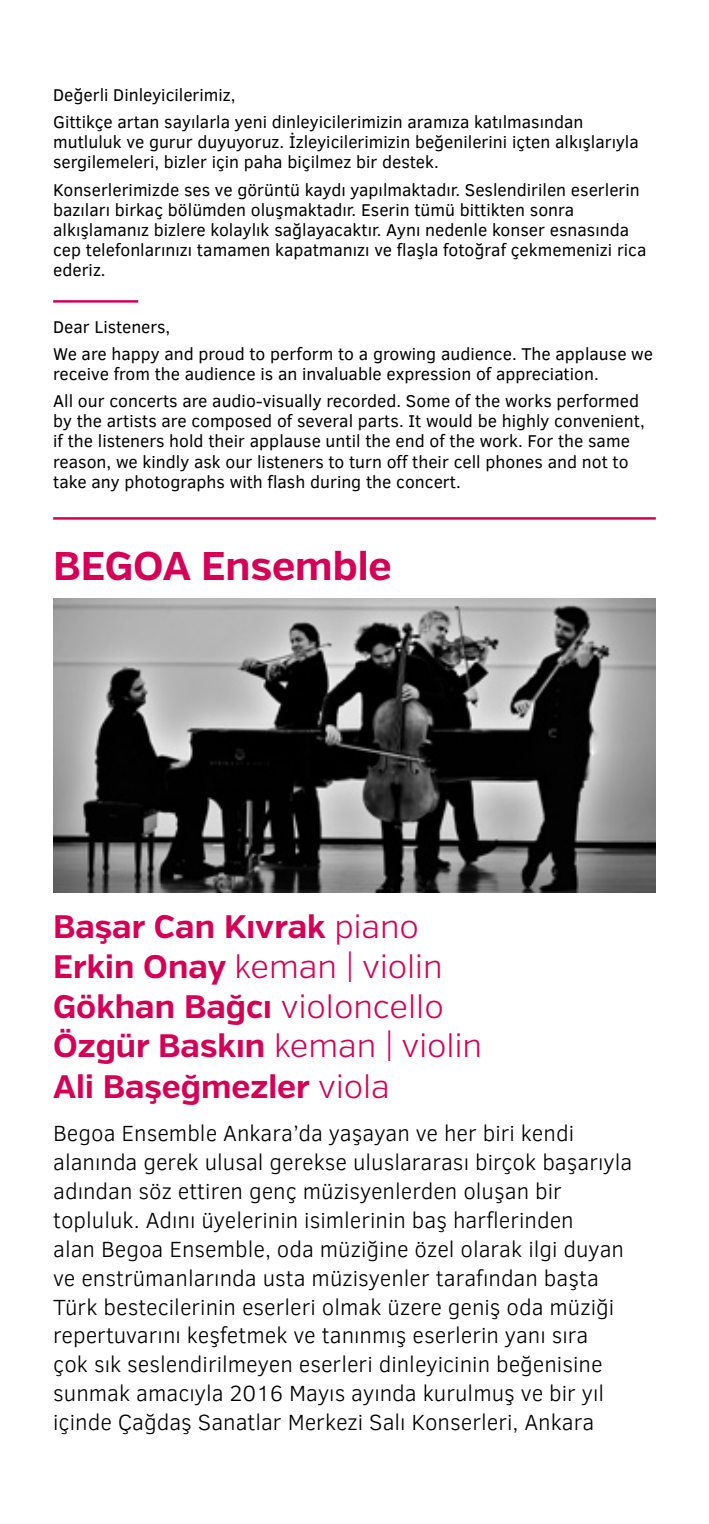
<style>
.page{position:relative;width:709px;height:1524px;background:#fff}
.page>*{position:absolute;margin:0;border:0;box-sizing:border-box;transform-origin:0 0}
.t1{font:700 40px "Verb";color:#d60057}
.t2{font:700 32.5px/40px "Verb";color:#d60057}
.t3{font:300 22.5px/28.8px "Clear Sans";color:#000}
.t4{font:17.5px/20px "Clear Sans";color:#000}
.s1{font-weight:300}
</style>
<div class="page">
<hr style="left:53px;top:517px;width:603px;height:3px;background:#d60057">
<img style="left:53px;top:598px;width:603px;height:294px">
<hr style="left:53px;top:300px;width:85px;height:3px;background:#d60057">
<p class="t4" style="left:53px;top:82px;width:532px;line-height:27px">Değerli Dinleyicilerimiz,<br>Gittikçe artan sayılarla yeni dinleyicilerimizin aramıza katılmasından</p>
<p class="t4" style="left:53px;top:132px;width:587px">mutluluk ve gurur duyuyoruz. İzleyicilerimizin beğenilerini içten alkışlarıyla sergilemeleri, bizler için paha biçilmez bir destek.</p>
<p class="t4" style="left:53px;top:179px;width:595px">Konserlerimizde ses ve görüntü kaydı yapılmaktadır. Seslendirilen eserlerin bazıları birkaç bölümden oluşmaktadır. Eserin tümü bittikten sonra alkışlamanız bizlere kolaylık sağlayacaktır. Aynı nedenle konser esnasında cep telefonlarınızı tamamen kapatmanızı ve flaşla fotoğraf çekmemenizi rica ederiz.</p>
<p class="t4" style="left:53px;top:314px;width:601px;line-height:27px">Dear Listeners,<br>We are happy and proud to perform to a growing audience. The applause we</p>
<p class="t4" style="left:53px;top:361px;width:587px;line-height:27px">receive from the audience is an invaluable expression of appreciation.<br>All our concerts are audio-visually recorded. Some of the works performed</p>
<p class="t4" style="left:53px;top:411px;width:593px">by the artists are composed of several parts. It would be highly convenient, if the listeners hold their applause until the end of the work. For the same reason, we kindly ask our listeners to turn off their cell phones and not to take any photographs with flash during the concert.</p>
<h1 class="t1" style="left:53px;top:541px;width:340px">BEGOA Ensemble</h1>
<h2 class="t2" style="left:53px;top:907px;width:430px">Başar Can Kıvrak <span class="s1">piano<br></span>Erkin Onay <span class="s1">keman | violin<br></span>Gökhan Bağcı <span class="s1">violoncello<br></span>Özgür Baskın <span class="s1">keman | violin<br></span>Ali Başeğmezler <span class="s1">viola</span></h2>
<p class="t3" style="left:53px;top:1119px;width:580px">Begoa Ensemble Ankara’da yaşayan ve her biri kendi alanında gerek ulusal gerekse uluslararası birçok başarıyla adından söz ettiren genç müzisyenlerden oluşan bir topluluk. Adını üyelerinin isimlerinin baş harflerinden<br>alan Begoa Ensemble, oda müziğine özel olarak ilgi duyan ve enstrümanlarında usta müzisyenler tarafından başta Türk bestecilerinin eserleri olmak üzere geniş oda müziği repertuvarını keşfetmek ve tanınmış eserlerin yanı sıra<br>çok sık seslendirilmeyen eserleri dinleyicinin beğenisine sunmak amacıyla 2016 Mayıs ayında kurulmuş ve bir yıl içinde Çağdaş Sanatlar Merkezi Salı Konserleri, Ankara</p>
</div>
